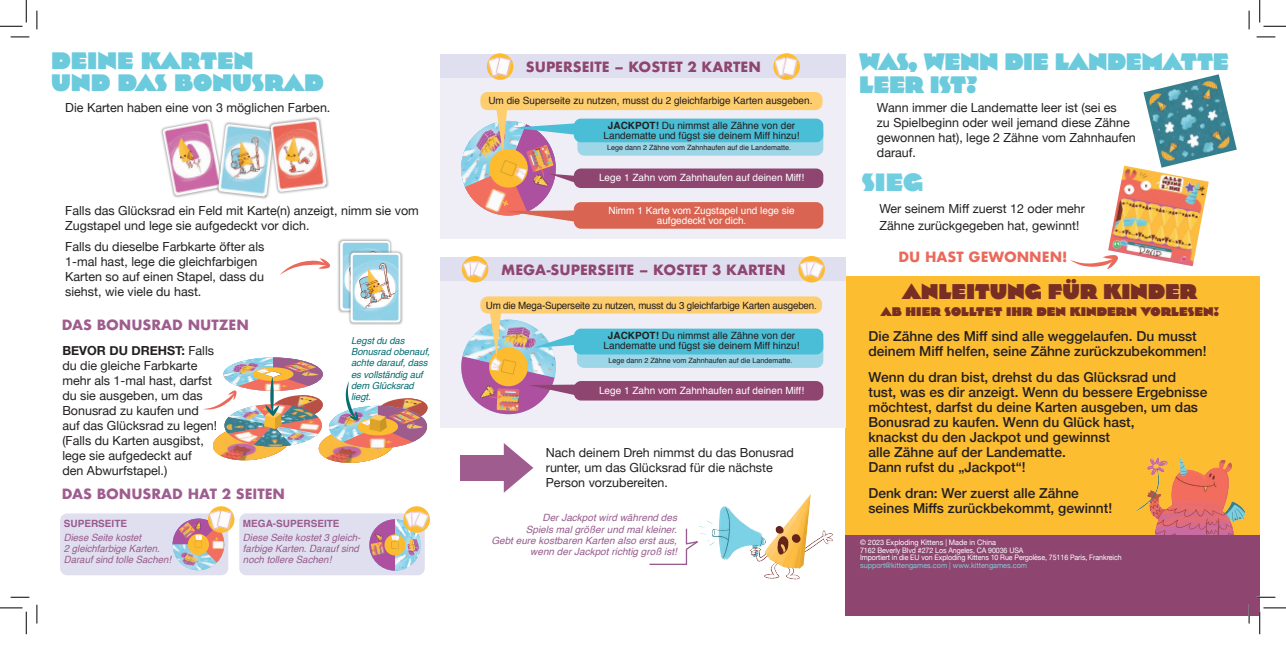
<style>
.page{position:relative;width:1286px;height:654px;background:#fff}
.page>*{position:absolute;margin:0;border:0;box-sizing:border-box;transform-origin:0 0}
.t1{font:800 25px "Impetus";color:#71cee1}
.t2{font:800 23.75px/22.5px "Impetus";letter-spacing:-.02em;color:#6bcbdd}
.t3{font:800 21.25px "Impetus";letter-spacing:-.01em;color:#792e24}
.t4{font:500 13.75px/15px "Helvetica Neue";color:#231f20}
.t5{font:700 13.75px "Futura";color:#8e4570}
.t6{font:700 13.75px "Futura";color:#9f5c8e}
.t7{font:700 13.75px "Futura";color:#eb695b}
.t8{font:12.5px/15px "Helvetica Neue";color:#231f20}
.t9{font:800 12.5px "Impetus";color:#792e24}
.t10{font:10px/10px "Helvetica";color:#231f20;text-align:center}
.t11{font:italic 10px/11.2px "Helvetica";color:#985c8e;text-align:right}
.t12{font:10px/10px "Helvetica";color:#fff;text-align:center}
.t13{font:10px "Helvetica";letter-spacing:-.02em;color:#231f20}
.t14{font:italic 10px/11.2px "Helvetica";color:#985c8e;scale:.96 1}
.t15{font:700 10px "Helvetica";color:#985c8e}
.t16{font:italic 9.75px/11.2px "Helvetica";letter-spacing:-.01em;color:#076d71}
.t17{font:7.5px/7.5px "Helvetica Neue";letter-spacing:-.01em;color:#fff}
.t18{font:7.5px "Helvetica Neue";color:#7ccfd7}
.t19{font:7.25px "Helvetica";color:#231f20}
.s1{font-weight:700}
</style>
<div class="page">
<div style="left:845px;top:276px;width:414px;height:338px;background:#fdbd31"></div>
<div style="left:440px;top:54px;width:405px;height:185px;background:#efeef6"></div>
<div style="left:440px;top:257px;width:405px;height:170px;background:#efeef6"></div>
<div style="left:440px;top:54px;width:405px;height:24px;background:#e0dfef"></div>
<div style="left:440px;top:257px;width:405px;height:24px;background:#e0dfef"></div>
<div style="left:239px;top:513px;width:186px;height:62px;background:#e0dfef;border-radius:7px"></div>
<div style="left:60px;top:513px;width:168px;height:62px;background:#e0dfef;border-radius:7px"></div>
<div style="left:845px;top:534px;width:414px;height:81px;background:#8e4570"></div>
<div style="left:480px;top:92px;width:342px;height:18px;background:#fecd6e;border-radius:7px"></div>
<div style="left:480px;top:296px;width:342px;height:17px;background:#fecd6e;border-radius:7px"></div>
<div style="left:577px;top:337px;width:246px;height:31px;background:#9dd6e7;border-radius:7px"></div>
<div style="left:577px;top:124px;width:246px;height:32px;background:#9dd6e7;border-radius:7px"></div>
<div style="left:574px;top:168px;width:249px;height:20px;background:#8e4570;border-radius:7px"></div>
<div style="left:574px;top:381px;width:249px;height:19px;background:#8e4570;border-radius:7px"></div>
<div style="left:574px;top:202px;width:249px;height:27px;background:#d86451;border-radius:7px"></div>
<img style="left:1143px;top:74px;width:93px;height:92px">
<svg style="left:773px;top:53px;width:27px;height:27px"></svg>
<img style="left:775px;top:57px;width:23px;height:20px">
<svg style="left:487px;top:53px;width:26px;height:27px"></svg>
<img style="left:488px;top:57px;width:24px;height:20px">
<div style="left:798px;top:256px;width:27px;height:26px;background:#fdbc30;border-radius:50%"></div>
<img style="left:800px;top:260px;width:24px;height:19px">
<div style="left:462px;top:256px;width:26px;height:26px;background:#fdbc30;border-radius:50%"></div>
<img style="left:463px;top:260px;width:25px;height:19px">
<div style="left:574px;top:119px;width:249px;height:23px;background:#4abed6;border-radius:7px"></div>
<div style="left:574px;top:328px;width:249px;height:26px;background:#4abed6;border-radius:7px"></div>
<img style="left:461px;top:107px;width:116px;height:115px">
<svg style="left:461px;top:311px;width:118px;height:104px"></svg>
<img style="left:1135px;top:457px;width:112px;height:77px">
<div style="left:460px;top:454px;width:50px;height:26px;background:#9f5c8e"></div>
<svg style="left:504px;top:443px;width:29px;height:49px"></svg>
<svg style="left:369px;top:519px;width:52px;height:51px"></svg>
<svg style="left:391px;top:541px;width:8px;height:7px"></svg>
<div style="left:392px;top:541px;width:6px;height:7px;background:#fdbc30"></div>
<svg style="left:173px;top:518px;width:51px;height:52px"></svg>
<svg style="left:208px;top:506px;width:26px;height:26px"></svg>
<img style="left:209px;top:510px;width:24px;height:19px">
<div style="left:403px;top:506px;width:27px;height:26px;background:#fdbc30;border-radius:50%"></div>
<img style="left:405px;top:510px;width:24px;height:19px">
<img style="left:1108px;top:166px;width:100px;height:100px">
<svg style="left:1070px;top:255px;width:48px;height:14px"></svg>
<img style="left:699px;top:494px;width:134px;height:86px">
<svg style="left:649px;top:527px;width:54px;height:38px"></svg>
<div style="left:160px;top:117px;width:65px;height:81px;background:#231f20;opacity:.35"></div>
<img style="left:163px;top:121px;width:52px;height:74px">
<div style="left:215px;top:121px;width:62px;height:78px;background:#231f20;opacity:.35"></div>
<img style="left:218px;top:124px;width:56px;height:72px">
<div style="left:268px;top:116px;width:61px;height:79px;background:#231f20;opacity:.35"></div>
<img style="left:270px;top:119px;width:56px;height:73px">
<div style="left:337px;top:238px;width:56px;height:75px;background:#231f20;opacity:.35"></div>
<img style="left:340px;top:241px;width:50px;height:69px">
<div style="left:347px;top:249px;width:57px;height:76px;background:#231f20;opacity:.35"></div>
<img style="left:350px;top:252px;width:50px;height:70px">
<svg style="left:280px;top:258px;width:50px;height:17px"></svg>
<img style="left:203px;top:357px;width:225px;height:106px">
<svg style="left:11px;top:36px;width:18px;height:2px"></svg>
<svg style="left:1256px;top:36px;width:19px;height:2px"></svg>
<svg style="left:11px;top:596px;width:18px;height:2px"></svg>
<svg style="left:1256px;top:596px;width:19px;height:2px"></svg>
<svg style="left:36px;top:11px;width:2px;height:18px"></svg>
<svg style="left:36px;top:604px;width:2px;height:19px"></svg>
<svg style="left:1248px;top:11px;width:1px;height:18px"></svg>
<svg style="left:1248px;top:604px;width:1px;height:19px"></svg>
<svg style="left:0;top:0;width:27px;height:27px"></svg>
<svg style="left:0;top:607px;width:27px;height:27px"></svg>
<svg style="left:1259px;top:0;width:27px;height:27px"></svg>
<svg style="left:1259px;top:607px;width:27px;height:27px"></svg>
<h2 class="t2" style="left:51px;top:49px;width:274px">DEINE KARTEN<br>UND DAS BONUSRAD</h2>
<p class="t8" style="left:65px;top:100px;width:267px">Die Karten haben eine von 3 möglichen Farben.</p>
<p class="t5" style="left:526px;top:57px;width:236px">SUPERSEITE – KOSTET 2 KARTEN</p>
<p class="t10" style="left:488px;top:95px;width:326px">Um die Superseite zu nutzen, musst du 2 gleichfarbige Karten ausgeben.</p>
<p class="t10" style="left:603px;top:121px;width:198px"><span class="s1">JACKPOT!</span> Du nimmst alle Zähne von der<br>Landematte und fügst sie deinem Miff hinzu!</p>
<p class="t19" style="left:607px;top:142px;width:185px">Lege dann 2 Zähne vom Zahnhaufen auf die Landematte.</p>
<h2 class="t2" style="left:859px;top:50px;width:371px">WAS, WENN DIE LANDEMATTE<br>LEER IST?</h2>
<p class="t8" style="left:877px;top:101px;width:260px">Wann immer die Landematte leer ist (sei es<br>zu Spielbeginn oder weil jemand diese Zähne gewonnen hat), lege 2 Zähne vom Zahnhaufen darauf.</p>
<p class="t8" style="left:65px;top:204px;width:355px">Falls das Glücksrad ein Feld mit Karte(n) anzeigt, nimm sie vom<br>Zugstapel und lege sie aufgedeckt vor dich.</p>
<p class="t8" style="left:65px;top:239px;width:201px">Falls du dieselbe Farbkarte öfter als 1-mal hast, lege die gleichfarbigen Karten so auf einen Stapel, dass du siehst, wie viele du hast.</p>
<p class="t6" style="left:62px;top:314px;width:189px">DAS BONUSRAD NUTZEN</p>
<p class="t8" style="left:62px;top:343px;width:156px"><span class="s1">BEVOR DU DREHST:</span> Falls du die gleiche Farbkarte mehr als 1-mal hast, darfst du sie ausgeben, um das<br>Bonusrad zu kaufen und auf das Glücksrad zu legen! (Falls du Karten ausgibst, lege sie aufgedeckt auf<br>den Abwurfstapel.)</p>
<p class="t16" style="left:351px;top:335px;width:80px">Legst du das<br>Bonusrad obenauf, achte darauf, dass es vollständig auf dem Glücksrad liegt.</p>
<p class="t6" style="left:62px;top:484px;width:225px">DAS BONUSRAD HAT 2 SEITEN</p>
<p class="t15" style="left:64px;top:515px;width:65px">SUPERSEITE</p>
<p class="t15" style="left:243px;top:515px;width:98px">MEGA-SUPERSEITE</p>
<p class="t14" style="left:64px;top:532px;width:113px">Diese Seite kostet<br>2 gleichfarbige Karten.<br>Darauf sind tolle Sachen!</p>
<p class="t11" style="left:243px;top:532px;width:119px;text-align:left">Diese Seite kostet 3 gleich&shy;farbige Karten. Darauf sind noch tollere Sachen!</p>
<p class="t12" style="left:599px;top:173px;width:206px">Lege 1 Zahn vom Zahnhaufen auf deinen Miff!</p>
<p class="t12" style="left:608px;top:205px;width:188px">Nimm 1 Karte vom Zugstapel und lege sie aufgedeckt vor dich.</p>
<p class="t5" style="left:501px;top:260px;width:286px">MEGA-SUPERSEITE – KOSTET 3 KARTEN</p>
<p class="t13" style="left:486px;top:297px;width:332px">Um die Mega-Superseite zu nutzen, musst du 3 gleichfarbige Karten ausgeben.</p>
<p class="t10" style="left:603px;top:330px;width:198px"><span class="s1">JACKPOT!</span> Du nimmst alle Zähne von der<br>Landematte und fügst sie deinem Miff hinzu!</p>
<p class="t19" style="left:608px;top:354px;width:185px">Lege dann 2 Zähne vom Zahnhaufen auf die Landematte.</p>
<p class="t12" style="left:599px;top:385px;width:206px">Lege 1 Zahn vom Zahnhaufen auf deinen Miff!</p>
<p class="t8" style="left:546px;top:446px;width:250px">Nach deinem Dreh nimmst du das Bonusrad runter, um das Glücksrad für die nächste<br>Person vorzubereiten.</p>
<p class="t11" style="left:491px;top:512px;width:187px">Der Jackpot wird während des<br>Spiels mal größer und mal kleiner.<br>Gebt eure kostbaren Karten also erst aus, wenn der Jackpot richtig groß ist!</p>
<h1 class="t1" style="left:862px;top:166px;width:63px">SIEG</h1>
<p class="t8" style="left:879px;top:201px;width:207px;line-height:16.2px">Wer seinem Miff zuerst 12 oder mehr<br>Zähne zurückgegeben hat, gewinnt!</p>
<p class="t7" style="left:898px;top:246px;width:171px">DU HAST GEWONNEN!</p>
<h3 class="t3" style="left:902px;top:278px;width:296px">ANLEITUNG FÜR KINDER</h3>
<p class="t9" style="left:881px;top:303px;width:339px">AB HIER SOLLTET IHR DEN KINDERN VORLESEN!</p>
<p class="t4" style="left:868px;top:328px;width:340px">Die Zähne des Miff sind alle weggelaufen. Du musst deinem Miff helfen, seine Zähne zurückzubekommen!</p>
<p class="t4" style="left:868px;top:368px;width:340px">Wenn du dran bist, drehst du das Glücksrad und tust, was es dir anzeigt. Wenn du bessere Ergebnisse möchtest, darfst du deine Karten ausgeben, um das Bonusrad zu kaufen. Wenn du Glück hast,<br>knackst du den Jackpot und gewinnst<br>alle Zähne auf der Landematte.<br>Dann rufst du „Jackpot“!</p>
<p class="t4" style="left:868px;top:484px;width:245px">Denk dran: Wer zuerst alle Zähne seines Miffs zurückbekommt, gewinnt!</p>
<p class="t17" style="left:860px;top:539px;width:263px">© 2023 Exploding Kittens | Made in China<br>7162 Beverly Blvd #272 Los Angeles, CA 90036 USA<br>Importiert in die EU von Exploding Kittens 10 Rue Pergolèse, 75116 Paris, Frankreich</p>
<p class="t18" style="left:860px;top:559px;width:168px">support@kittengames.com | www.kittengames.com</p>
</div>
